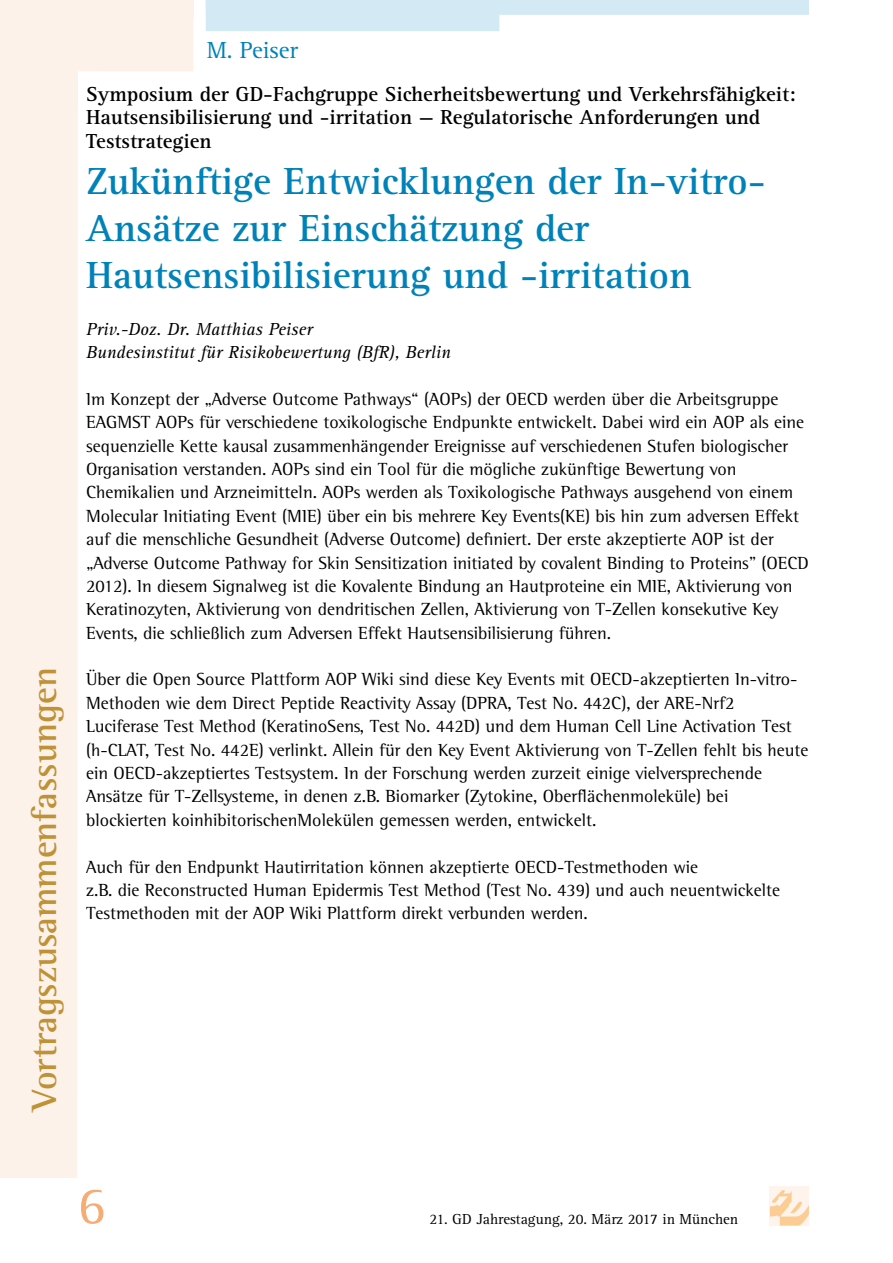
<style>
.page{position:relative;width:893px;height:1263px;background:#fff}
.page>*{position:absolute;margin:0;border:0;box-sizing:border-box;transform-origin:0 0}
.t1{font:54px "Agfa Rotis Serif";color:#f5ac75}
.t2{font:700 39px/46.8px "Agfa Rotis Serif";color:#0082b8}
.t3{font:700 36px "Agfa Rotis Semi Serif";color:#bf9237}
.t4{font:24px "Agfa Rotis Serif";color:#0082b8}
.t5{font:700 21px/23.4px "Agfa Rotis Serif";color:#000}
.t6{font:18px/23.4px "Agfa Rotis Semi Serif";color:#000}
.t7{font:italic 18px/23.4px "Agfa Rotis Serif";color:#000}
.t8{font:15px "Agfa Rotis Serif";color:#000}
</style>
<div class="page">
<div style="left:770px;top:1186px;width:39px;height:39px;background:#fef4eb"></div>
<svg style="left:770px;top:1190px;width:39px;height:35px"></svg>
<svg style="left:0;top:0;width:194px;height:1178px"></svg>
<div style="left:0;top:0;width:193px;height:17px;background:#fcf2ea"></div>
<svg style="left:206px;top:0;width:603px;height:31px"></svg>
<h3 class="t3" style="left:23px;top:1111px;width:445px;rotate:-90deg">Vortragszusammenfassungen</h3>
<h3 class="t4" style="left:207px;top:36px;width:93px">M. Peiser</h3>
<p class="t5" style="left:86px;top:83px;width:711px">Symposium der GD-Fachgruppe Sicherheitsbewertung und Verkehrsfähigkeit:<br>Hautsensibilisierung und -irritation — Regulatorische Anforderungen und<br>Teststrategien</p>
<h2 class="t2" style="left:86px;top:159px;width:681px">Zukünftige Entwicklungen der In-vitro-<br>Ansätze zur Einschätzung der<br>Hautsensibilisierung und -irritation</h2>
<p class="t7" style="left:86px;top:318px;width:366px">Priv.-Doz. Dr. Matthias Peiser<br>Bundesinstitut für Risikobewertung (BfR), Berlin</p>
<p class="t6" style="left:86px;top:387px;width:724px">Im Konzept der „Adverse Outcome Pathways“ (AOPs) der OECD werden über die Arbeitsgruppe EAGMST AOPs für verschiedene toxikologische Endpunkte entwickelt. Dabei wird ein AOP als eine sequenzielle Kette kausal zusammenhängender Ereignisse auf verschiedenen Stufen biologischer Organisation verstanden. AOPs sind ein Tool für die mögliche zukünftige Bewertung von Chemikalien und Arzneimitteln. AOPs werden als Toxikologische Pathways ausgehend von einem Molecular Initiating Event (MIE) über ein bis mehrere Key Events(KE) bis hin zum adversen Effekt auf die menschliche Gesundheit (Adverse Outcome) definiert. Der erste akzeptierte AOP ist der „Adverse Outcome Pathway for Skin Sensitization initiated by covalent Binding to Proteins” (OECD 2012). In diesem Signalweg ist die Kovalente Bindung an Hautproteine ein MIE, Aktivierung von Keratinozyten, Aktivierung von dendritischen Zellen, Aktivierung von T-Zellen konsekutive Key Events, die schließlich zum Adversen Effekt Hautsensibilisierung führen.</p>
<p class="t6" style="left:86px;top:668px;width:724px">Über die Open Source Plattform AOP Wiki sind diese Key Events mit OECD-akzeptierten In-vitro-Methoden wie dem Direct Peptide Reactivity Assay (DPRA, Test No. 442C), der ARE-Nrf2<br>Luciferase Test Method (KeratinoSens, Test No. 442D) und dem Human Cell Line Activation Test (h-CLAT, Test No. 442E) verlinkt. Allein für den Key Event Aktivierung von T-Zellen fehlt bis heute ein OECD-akzeptiertes Testsystem. In der Forschung werden zurzeit einige vielversprechende Ansätze für T-Zellsysteme, in denen z.B. Biomarker (Zytokine, Oberflächenmoleküle) bei blockierten koinhibitorischenMolekülen gemessen werden, entwickelt.</p>
<p class="t6" style="left:86px;top:855px;width:695px">Auch für den Endpunkt Hautirritation können akzeptierte OECD-Testmethoden wie<br>z.B. die Reconstructed Human Epidermis Test Method (Test No. 439) und auch neuentwickelte<br>Testmethoden mit der AOP Wiki Plattform direkt verbunden werden.</p>
<h1 class="t1" style="left:78px;top:1175px;width:30px">6</h1>
<p class="t8" style="left:429px;top:1210px;width:310px">21. GD Jahrestagung, 20. März 2017 in München</p>
</div>
